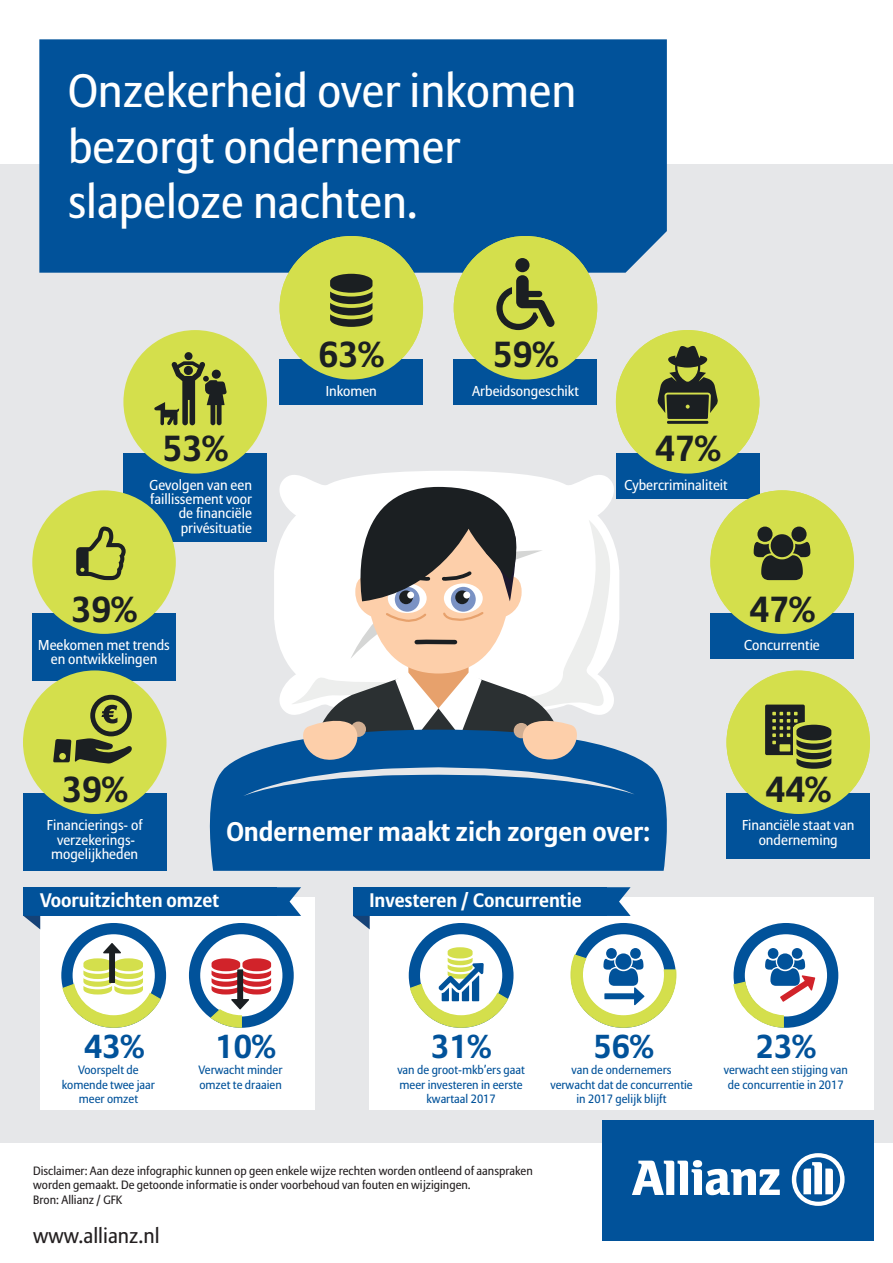
<style>
.page{position:relative;width:893px;height:1263px;background:#fff}
.page>*{position:absolute;margin:0;border:0;box-sizing:border-box;transform-origin:0 0}
.t1{font:46.5px/55.8px "Allianz Sans";color:#fff}
.t2{font:700 36px "Allianz Sans";color:#1b1f22}
.t3{font:700 33px "Allianz Sans";color:#01529a}
.t4{font:700 26.85px "Allianz Sans";color:#fff}
.t5{font:21px "Allianz Sans";color:#231f20}
.t6{font:700 19.5px "Allianz Sans";color:#fff}
.t7{font:14.25px/14.2px "Allianz Sans";color:#fff;text-align:center}
.t8{font:12px/14.4px "Allianz Sans";color:#01529a;text-align:center}
.t9{font:12px/14.4px "Allianz Sans";color:#231f20}
</style>
<div class="page">
<div style="left:0;top:164px;width:893px;height:978px;background:#e6e7e9"></div>
<div style="left:39px;top:39px;width:628px;height:234px;background:#01529a"></div>
<div style="left:123px;top:453px;width:144px;height:88px;background:#01529a"></div>
<div style="left:123px;top:330px;width:144px;height:144px;background:#d4df4c;border-radius:50%"></div>
<div style="left:184px;top:352px;width:9px;height:8px;background:#1b1f22;border-radius:50%"></div>
<svg style="left:154px;top:361px;width:73px;height:64px"></svg>
<div style="left:212px;top:370px;width:9px;height:9px;background:#1b1f22;border-radius:50%"></div>
<div style="left:40px;top:897px;width:275px;height:212px;background:#fff"></div>
<div style="left:23px;top:887px;width:254px;height:29px;background:#01529a"></div>
<svg style="left:23px;top:916px;width:17px;height:13px"></svg>
<svg style="left:277px;top:887px;width:24px;height:29px"></svg>
<svg style="left:280px;top:471px;width:334px;height:16px;fill:#fff"></svg>
<div style="left:209px;top:756px;width:458px;height:115px;background:#01529a"></div>
<div style="left:369px;top:897px;width:505px;height:212px;background:#fff"></div>
<div style="left:353px;top:887px;width:254px;height:29px;background:#01529a"></div>
<svg style="left:353px;top:916px;width:17px;height:13px"></svg>
<svg style="left:607px;top:887px;width:24px;height:29px"></svg>
<div style="left:602px;top:1120px;width:272px;height:121px;background:#01529a"></div>
<svg style="left:632px;top:1160px;width:148px;height:35px"></svg>
<svg style="left:792px;top:1153px;width:53px;height:53px"></svg>
<div style="left:32px;top:613px;width:144px;height:67px;background:#01529a"></div>
<div style="left:32px;top:490px;width:144px;height:144px;background:#d4df4c;border-radius:50%"></div>
<div style="left:454px;top:359px;width:143px;height:45px;background:#01529a"></div>
<div style="left:454px;top:236px;width:143px;height:143px;background:#d4df4c;border-radius:50%"></div>
<div style="left:616px;top:453px;width:143px;height:45px;background:#01529a"></div>
<div style="left:616px;top:330px;width:143px;height:144px;background:#d4df4c;border-radius:50%"></div>
<div style="left:710px;top:613px;width:144px;height:46px;background:#01529a"></div>
<div style="left:710px;top:490px;width:144px;height:144px;background:#d4df4c;border-radius:50%"></div>
<div style="left:726px;top:793px;width:144px;height:66px;background:#01529a"></div>
<div style="left:726px;top:670px;width:144px;height:144px;background:#d4df4c;border-radius:50%"></div>
<div style="left:23px;top:793px;width:143px;height:78px;background:#01529a"></div>
<div style="left:23px;top:670px;width:143px;height:144px;background:#d4df4c;border-radius:50%"></div>
<div style="left:515px;top:258px;width:14px;height:14px;background:#1b1f22;border-radius:50%"></div>
<svg style="left:496px;top:275px;width:59px;height:55px"></svg>
<svg style="left:657px;top:346px;width:61px;height:78px"></svg>
<div style="left:280px;top:359px;width:143px;height:45px;background:#01529a"></div>
<div style="left:280px;top:236px;width:143px;height:143px;background:#d4df4c;border-radius:50%"></div>
<svg style="left:330px;top:274px;width:42px;height:53px"></svg>
<svg style="left:76px;top:527px;width:50px;height:53px"></svg>
<svg style="left:754px;top:527px;width:56px;height:53px"></svg>
<svg style="left:765px;top:704px;width:66px;height:65px"></svg>
<svg style="left:53px;top:695px;width:79px;height:69px"></svg>
<svg style="left:243px;top:487px;width:391px;height:309px"></svg>
<svg style="left:61px;top:923px;width:105px;height:105px"></svg>
<svg style="left:189px;top:923px;width:105px;height:105px"></svg>
<svg style="left:570px;top:923px;width:107px;height:105px"></svg>
<svg style="left:733px;top:923px;width:105px;height:105px"></svg>
<svg style="left:409px;top:923px;width:105px;height:105px"></svg>
<p class="t1" style="left:68px;top:62px;width:510px">Onzekerheid over inkomen bezorgt ondernemer</p>
<p class="t1" style="left:68px;top:174px;width:351px">slapeloze nachten.</p>
<p class="t2" style="left:163px;top:427px;width:67px">53%</p>
<p class="t7" style="left:150px;top:478px;width:104px">Gevolgen van een</p>
<p class="t7" style="left:150px;top:492px;width:103px">faillissement voor</p>
<p class="t7" style="left:179px;top:506px;width:75px">de financiële</p>
<p class="t7" style="left:181px;top:520px;width:73px">privésituatie</p>
<p class="t2" style="left:71px;top:587px;width:67px">39%</p>
<p class="t7" style="left:38px;top:638px;width:133px">Meekomen met trends en ontwikkelingen</p>
<p class="t2" style="left:319px;top:333px;width:67px">63%</p>
<p class="t7" style="left:326px;top:383px;width:53px">Inkomen</p>
<p class="t2" style="left:493px;top:333px;width:67px">59%</p>
<p class="t7" style="left:472px;top:383px;width:108px">Arbeidsongeschikt</p>
<p class="t2" style="left:655px;top:427px;width:67px">47%</p>
<p class="t7" style="left:624px;top:478px;width:105px">Cybercriminaliteit</p>
<p class="t2" style="left:749px;top:587px;width:67px">47%</p>
<p class="t7" style="left:744px;top:638px;width:77px">Concurrentie</p>
<p class="t2" style="left:62px;top:767px;width:67px">39%</p>
<p class="t7" style="left:47px;top:818px;width:97px">Financierings- of</p>
<p class="t7" style="left:57px;top:832px;width:80px">verzekerings-</p>
<p class="t7" style="left:51px;top:846px;width:89px">mogelijkheden</p>
<p class="t4" style="left:226px;top:815px;width:426px">Ondernemer maakt zich zorgen over:</p>
<p class="t6" style="left:40px;top:888px;width:181px">Vooruitzichten omzet</p>
<p class="t6" style="left:369px;top:888px;width:214px">Investeren / Concurrentie</p>
<p class="t2" style="left:765px;top:767px;width:67px">44%</p>
<p class="t7" style="left:742px;top:818px;width:114px">Financiële staat van onderneming</p>
<p class="t3" style="left:84px;top:1026px;width:61px">43%</p>
<p class="t3" style="left:216px;top:1026px;width:61px">10%</p>
<p class="t8" style="left:62px;top:1063px;width:95px">Voorspelt de komende twee jaar meer omzet</p>
<p class="t8" style="left:199px;top:1063px;width:85px;text-align:left">Verwacht minder omzet te draaien</p>
<p class="t3" style="left:431px;top:1026px;width:61px">31%</p>
<p class="t3" style="left:593px;top:1026px;width:61px">56%</p>
<p class="t3" style="left:756px;top:1026px;width:61px">23%</p>
<p class="t8" style="left:397px;top:1063px;width:129px">van de groot-mkb’ers gaat meer investeren in eerste kwartaal 2017</p>
<p class="t8" style="left:550px;top:1063px;width:144px">van de ondernemers verwacht dat de concurrentie in 2017 gelijk blijft</p>
<p class="t8" style="left:724px;top:1063px;width:125px">verwacht een stijging van de concurrentie in 2017</p>
<p class="t9" style="left:33px;top:1163px;width:501px">Disclaimer: Aan deze infographic kunnen op geen enkele wijze rechten worden ontleend of aanspraken worden gemaakt. De getoonde informatie is onder voorbehoud van fouten en wijzigingen.</p>
<p class="t9" style="left:33px;top:1192px;width:91px">Bron: Allianz / GFK</p>
<p class="t5" style="left:33px;top:1223px;width:128px">www.allianz.nl</p>
</div>
